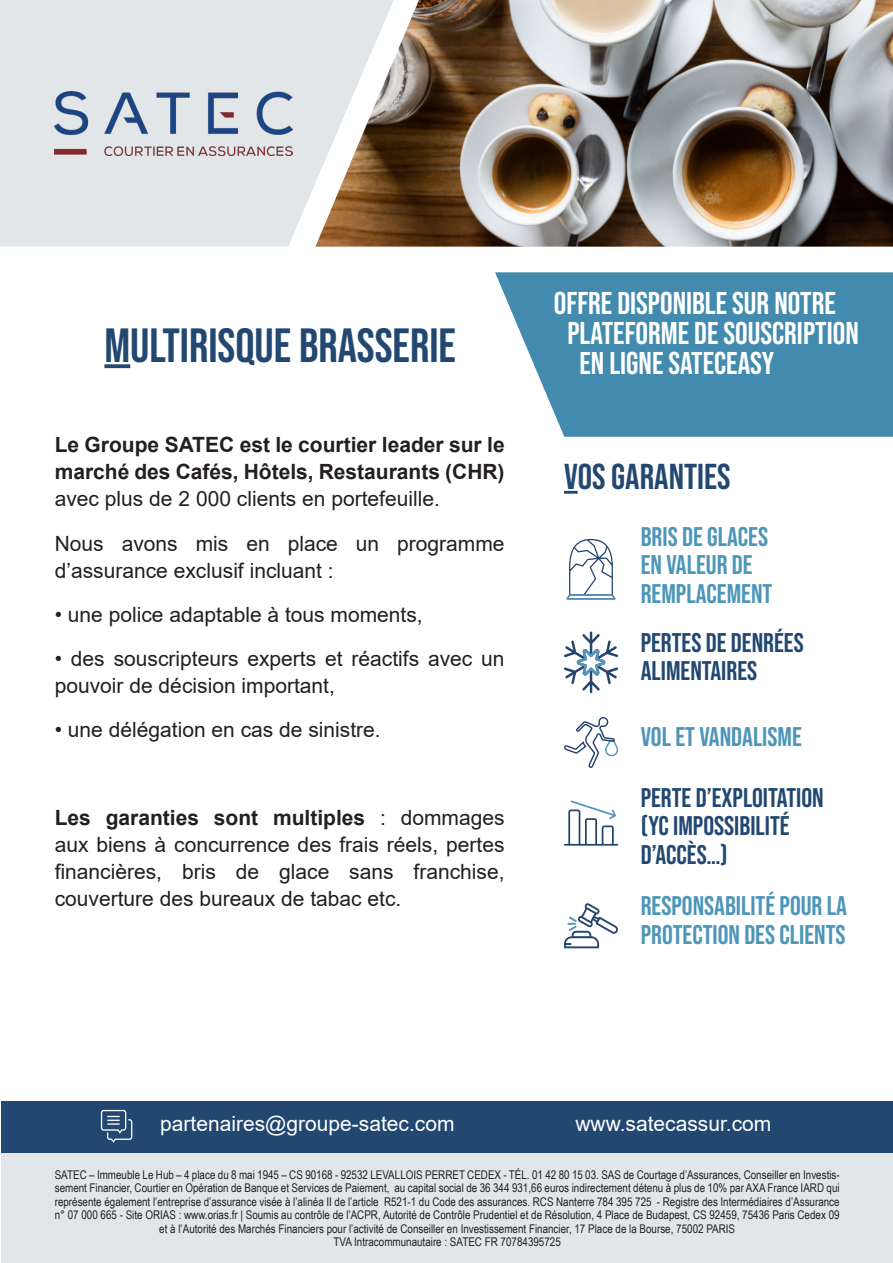
<style>
.page{position:relative;width:893px;height:1263px;background:#fff}
.page>*{position:absolute;margin:0;border:0;box-sizing:border-box;transform-origin:0 0}
.t1{font:48px "Bebas Neue";color:#224871}
.t2{font:36px "Bebas Neue";color:#224871}
.t3{font:31.5px "Bebas Neue";color:#fff}
.t4{font:27px/28.5px "Bebas Neue";color:#4d96b9}
.t5{font:27px/28.5px "Bebas Neue";color:#224871}
.Style_de_paragraphe{font:21px/27px "Arial";color:#231f20}
.Style_de_paragraphe-2{font:700 21px/27px "Arial";color:#231f20;text-align:justify}
.t6{font:21px "Arial";color:#fff}
.t7{font:12px/13.5px "Arial Narrow";color:#231f20;text-align:center}
.s1{font-weight:400}
.s2{font-weight:700}
</style>
<div class="page">
<div style="left:1px;top:1152px;width:892px;height:111px;background:#e2e6e8"></div>
<div style="left:1px;top:1101px;width:892px;height:51px;background:#224871"></div>
<div style="left:0;top:0;width:315px;height:247px;background:#e2e6e8"></div>
<svg style="left:495px;top:272px;width:398px;height:165px;background:#5395b5"></svg>
<svg style="left:101px;top:1110px;width:31px;height:32px"></svg>
<hr style="left:564px;top:491px;width:14px;height:3px;background:#224871">
<svg style="left:104px;top:364px;width:26px;height:4px"></svg>
<img style="left:315px;top:0;width:578px;height:247px">
<svg style="left:564px;top:631px;width:54px;height:62px"></svg>
<svg style="left:564px;top:717px;width:54px;height:51px"></svg>
<svg style="left:564px;top:800px;width:54px;height:46px"></svg>
<svg style="left:564px;top:903px;width:54px;height:45px"></svg>
<svg style="left:566px;top:539px;width:50px;height:60px"></svg>
<img style="left:55px;top:91px;width:237px;height:64px">
<p class="t1" style="left:104px;top:319px;width:353px">MULTIRISQUE BRASSERIE</p>
<p class="Style_de_paragraphe-2" style="left:55px;top:432px;width:451px">Le Groupe SATEC est le courtier leader sur le marché des Cafés, Hôtels, Restaurants (CHR) <span class="s1">avec plus de 2 000 clients en portefeuille.</span></p>
<p class="Style_de_paragraphe" style="left:55px;top:529px;width:451px">Nous avons mis en place un programme d’assurance exclusif incluant :</p>
<p class="Style_de_paragraphe" style="left:55px;top:600px;width:370px">• une police adaptable à tous moments,</p>
<p class="Style_de_paragraphe" style="left:55px;top:644px;width:451px">• des souscripteurs experts et réactifs avec un pouvoir de décision important,</p>
<p class="Style_de_paragraphe" style="left:55px;top:715px;width:328px">• une délégation en cas de sinistre.</p>
<p class="Style_de_paragraphe" style="left:55px;top:803px;width:451px;text-align:justify"><span class="s2">Les garanties sont multiples</span> : dommages aux biens à concurrence des frais réels, pertes financières, bris de glace sans franchise, couverture des bureaux de tabac etc.</p>
<p class="t3" style="left:554px;top:285px;width:283px">OFFRE DISPONIBLE SUR NOTRE</p>
<p class="t3" style="left:567px;top:315px;width:293px">PLATEFORME DE SOUSCRIPTION</p>
<p class="t3" style="left:579px;top:345px;width:196px">EN LIGNE SATECEASY</p>
<p class="t2" style="left:564px;top:456px;width:168px">VOS GARANTIES</p>
<p class="t4" style="left:641px;top:522px;width:133px">BRIS DE GLACES<br>EN VALEUR DE<br>REMPLACEMENT</p>
<p class="t5" style="left:641px;top:628px;width:165px">PERTES DE DENRÉES<br>ALIMENTAIRES</p>
<p class="t4" style="left:641px;top:722px;width:163px">VOL ET VANDALISME</p>
<p class="t5" style="left:641px;top:783px;width:184px">PERTE D’EXPLOITATION (YC IMPOSSIBILITÉ<br>D’ACCÈS…)</p>
<p class="t4" style="left:641px;top:891px;width:208px">RESPONSABILITÉ POUR LA<br>PROTECTION DES CLIENTS</p>
<h3 class="t6" style="left:160px;top:1109px;width:296px">partenaires@groupe-satec.com</h3>
<h3 class="t6" style="left:575px;top:1109px;width:198px">www.satecassur.com</h3>
<p class="t7" style="left:55px;top:1167px;width:786px">SATEC – Immeuble Le Hub – 4 place du 8 mai 1945 – CS 90168 - 92532 LEVALLOIS PERRET CEDEX - TÉL. 01 42 80 15 03. SAS de Courtage d’Assurances, Conseiller en Investis&shy;sement Financier, Courtier en Opération de Banque et Services de Paiement, au capital social de 36 344 931,66 euros indirectement détenu à plus de 10% par AXA France IARD qui représente également l’entreprise d’assurance visée à l’alinéa II de l’article R521-1 du Code des assurances. RCS Nanterre 784 395 725 - Registre des Intermédiaires d’Assurance n° 07 000 665 - Site ORIAS : www.orias.fr | Soumis au contrôle de l’ACPR, Autorité de Contrôle Prudentiel et de Résolution, 4 Place de Budapest, CS 92459, 75436 Paris Cedex 09 et à l’Autorité des Marchés Financiers pour l’activité de Conseiller en Investissement Financier, 17 Place de la Bourse, 75002 PARIS<br>TVA Intracommunautaire : SATEC FR 70784395725</p>
</div>
